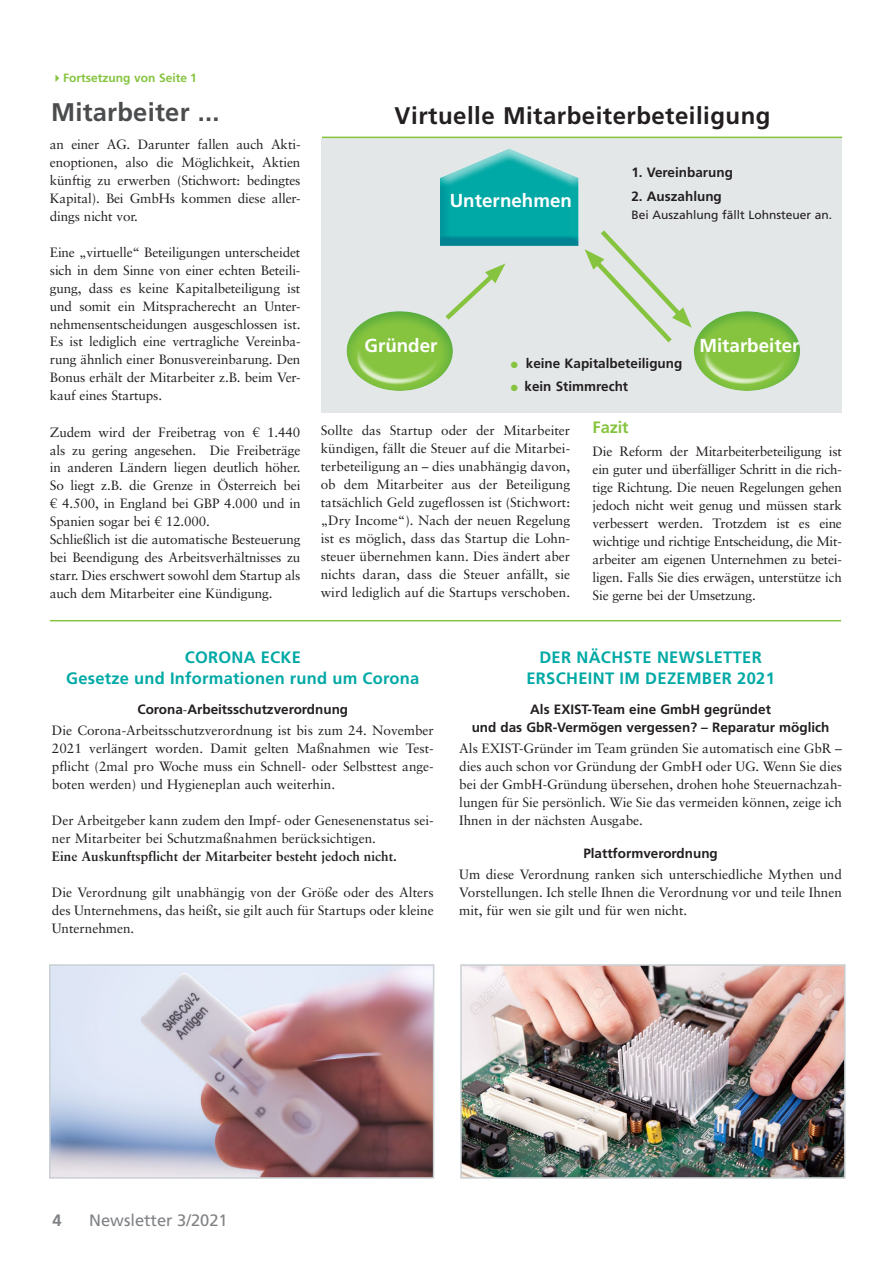
<style>
.page{position:relative;width:893px;height:1263px;background:#fff}
.page>*{position:absolute;margin:0;border:0;box-sizing:border-box;transform-origin:0 0}
.t1{font:700 25.5px "Frutiger";letter-spacing:.01em;color:#4b4c4d}
.t2{font:700 24px "Frutiger";letter-spacing:.02em;color:#231f20}
.t3{font:700 18.75px "Frutiger";color:#fff}
.t4{font:700 16.5px/21px "Frutiger";letter-spacing:.015em;color:#00a9a5;text-align:center}
.t5{font:16.5px "Frutiger";color:#808285}
.t6{font:700 16.5px "Frutiger";letter-spacing:-.01em;color:#86c43f}
.t7{font:700 16.5px "Frutiger";color:#808285}
.t8{font:13.5px/18px "Sabon";letter-spacing:-.01em;color:#231f20;text-align:justify}
.t9{font:700 13.5px/18px "Frutiger";color:#231f20;text-align:center}
.t10{font:700 13.5px "Sabon";color:#231f20}
.t11{font:12px "Frutiger";color:#231f20}
.t12{font:700 12px "Frutiger";color:#86c43f}
.s1{color:#86c43f}
.s2{font-family:"Sabon";font-weight:400}
</style>
<div class="page">
<hr style="left:50px;top:620px;width:791px;height:1px;background:#86c43f">
<div style="left:828px;top:572px;width:17px;height:17px;border:1px solid #fff;border-radius:50%"></div>
<img style="left:52px;top:967px;width:379px;height:209px">
<div style="left:49px;top:964px;width:385px;height:215px;border:2px solid #c9d0d4"></div>
<img style="left:463px;top:967px;width:380px;height:209px">
<div style="left:460px;top:964px;width:386px;height:215px;border:2px solid #c9d0d4"></div>
<div style="left:322px;top:138px;width:520px;height:274px;background:#e3e7e8"></div>
<div style="left:344px;top:308px;width:109px;height:84px;background:#00a4e6;opacity:.75"></div>
<div style="left:691px;top:307px;width:110px;height:85px;background:#00a4e6;opacity:.75"></div>
<div style="left:438px;top:146px;width:141px;height:89px;background:#fff;opacity:.75"></div>
<div style="left:438px;top:182px;width:141px;height:66px;background:#0168b5;opacity:.37"></div>
<hr style="left:322px;top:137px;width:520px;height:1px;background:#86c43f">
<svg style="left:441px;top:263px;width:64px;height:61px"></svg>
<svg style="left:585px;top:230px;width:107px;height:117px"></svg>
<p class="t12" style="left:51px;top:71px;width:147px">✔Fortsetzung von Seite 1</p>
<h1 class="t1" style="left:51px;top:97px;width:170px">Mitarbeiter ...</h1>
<h2 class="t2" style="left:395px;top:101px;width:377px">Virtuelle Mitarbeiterbeteiligung</h2>
<p class="t8" style="left:50px;top:135px;width:252px">an einer AG. Darunter fallen auch Akti&shy;enoptionen, also die Möglichkeit, Aktien künftig zu erwerben (Stichwort: bedingtes Kapital). Bei GmbHs kommen diese aller&shy;dings nicht vor.</p>
<p class="t8" style="left:50px;top:243px;width:252px">Eine „virtuelle“ Beteiligungen unterscheidet sich in dem Sinne von einer echten Beteili&shy;gung, dass es keine Kapitalbeteiligung ist und somit ein Mitspracherecht an Unter&shy;nehmensentscheidungen ausgeschlossen ist.<br>Es ist lediglich eine vertragliche Vereinba&shy;rung ähnlich einer Bonusvereinbarung. Den Bonus erhält der Mitarbeiter z.B. beim Ver&shy;kauf eines Startups.</p>
<p class="t8" style="left:50px;top:423px;width:252px;text-align:left">Zudem wird der Freibetrag von € 1.440 als zu gering angesehen. Die Freibeträge in anderen Ländern liegen deutlich höher.<br>So liegt z.B. die Grenze in Österreich bei € 4.500, in England bei GBP 4.000 und in Spanien sogar bei € 12.000.<br>Schließlich ist die automatische Besteuerung bei Beendigung des Arbeitsverhältnisses zu starr. Dies erschwert sowohl dem Startup als auch dem Mitarbeiter eine Kündigung.</p>
<p class="t8" style="left:321px;top:421px;width:251px">Sollte das Startup oder der Mitarbeiter kündigen, fällt die Steuer auf die Mitarbei&shy;terbeteiligung an – dies unabhängig davon, ob dem Mitarbeiter aus der Beteiligung tatsächlich Geld zugeflossen ist (Stichwort: „Dry Income“). Nach der neuen Regelung ist es möglich, dass das Startup die Lohn&shy;steuer übernehmen kann. Dies ändert aber nichts daran, dass die Steuer anfällt, sie wird lediglich auf die Startups verschoben.</p>
<p class="t6" style="left:593px;top:418px;width:38px">Fazit</p>
<p class="t9" style="left:631px;top:163px;width:103px">1. Vereinbarung</p>
<p class="t9" style="left:631px;top:187px;width:92px">2. Auszahlung</p>
<p class="t11" style="left:631px;top:208px;width:202px">Bei Auszahlung fällt Lohnsteuer an.</p>
<h3 class="t3" style="left:450px;top:190px;width:124px">Unternehmen</h3>
<h3 class="t3" style="left:365px;top:335px;width:74px">Gründer</h3>
<h3 class="t3" style="left:699px;top:335px;width:102px">Mitarbeiter</h3>
<p class="t9" style="left:511px;top:354px;width:173px"><span class="s1">●</span> keine Kapitalbeteiligung</p>
<p class="t9" style="left:511px;top:377px;width:119px"><span class="s1">●</span> kein Stimmrecht</p>
<p class="t8" style="left:593px;top:442px;width:251px">Die Reform der Mitarbeiterbeteiligung ist ein guter und überfälliger Schritt in die rich&shy;tige Richtung. Die neuen Regelungen gehen jedoch nicht weit genug und müssen stark verbessert werden. Trotzdem ist es eine wichtige und richtige Entscheidung, die Mit&shy;arbeiter am eigenen Unternehmen zu betei&shy;ligen. Falls Sie dies erwägen, unterstütze ich Sie gerne bei der Umsetzung.</p>
<p class="t4" style="left:66px;top:646px;width:355px">CORONA ECKE<br>Gesetze und Informationen rund um Corona</p>
<p class="t9" style="left:137px;top:700px;width:212px">Corona<span class="s2">-</span>Arbeitsschutzverordnung</p>
<p class="t8" style="left:52px;top:721px;width:383px">Die Corona-Arbeitsschutzverordnung ist bis zum 24. November 2021 verlängert worden. Damit gelten Maßnahmen wie Test&shy;pflicht (2mal pro Woche muss ein Schnell- oder Selbsttest ange&shy;boten werden) und Hygieneplan auch weiterhin.</p>
<p class="t8" style="left:52px;top:811px;width:383px">Der Arbeitgeber kann zudem den Impf- oder Genesenenstatus sei&shy;ner Mitarbeiter bei Schutzmaßnahmen berücksichtigen.</p>
<p class="t10" style="left:52px;top:848px;width:347px">Eine Auskunftspflicht der Mitarbeiter besteht jedoch nicht.</p>
<p class="t8" style="left:52px;top:883px;width:383px">Die Verordnung gilt unabhängig von der Größe oder des Alters des Unternehmens, das heißt, sie gilt auch für Startups oder kleine Unternehmen.</p>
<p class="t4" style="left:526px;top:646px;width:250px">DER NÄCHSTE NEWSLETTER<br>ERSCHEINT IM DEZEMBER 2021</p>
<p class="t9" style="left:472px;top:700px;width:359px">Als EXIST-Team eine GmbH gegründet<br>und das GbR-Vermögen vergessen? – Reparatur möglich</p>
<p class="t8" style="left:459px;top:739px;width:384px">Als EXIST-Gründer im Team gründen Sie automatisch eine GbR – dies auch schon vor Gründung der GmbH oder UG. Wenn Sie dies bei der GmbH-Gründung übersehen, drohen hohe Steuernachzah&shy;lungen für Sie persönlich. Wie Sie das vermeiden können, zeige ich Ihnen in der nächsten Ausgabe.</p>
<p class="t9" style="left:583px;top:844px;width:136px">Plattformverordnung</p>
<p class="t8" style="left:459px;top:865px;width:384px">Um diese Verordnung ranken sich unterschiedliche Mythen und Vorstellungen. Ich stelle Ihnen die Verordnung vor und teile Ihnen mit, für wen sie gilt und für wen nicht.</p>
<p class="t7" style="left:53px;top:1210px;width:11px">4</p>
<p class="t5" style="left:89px;top:1210px;width:140px">Newsletter 3/2021</p>
</div>
